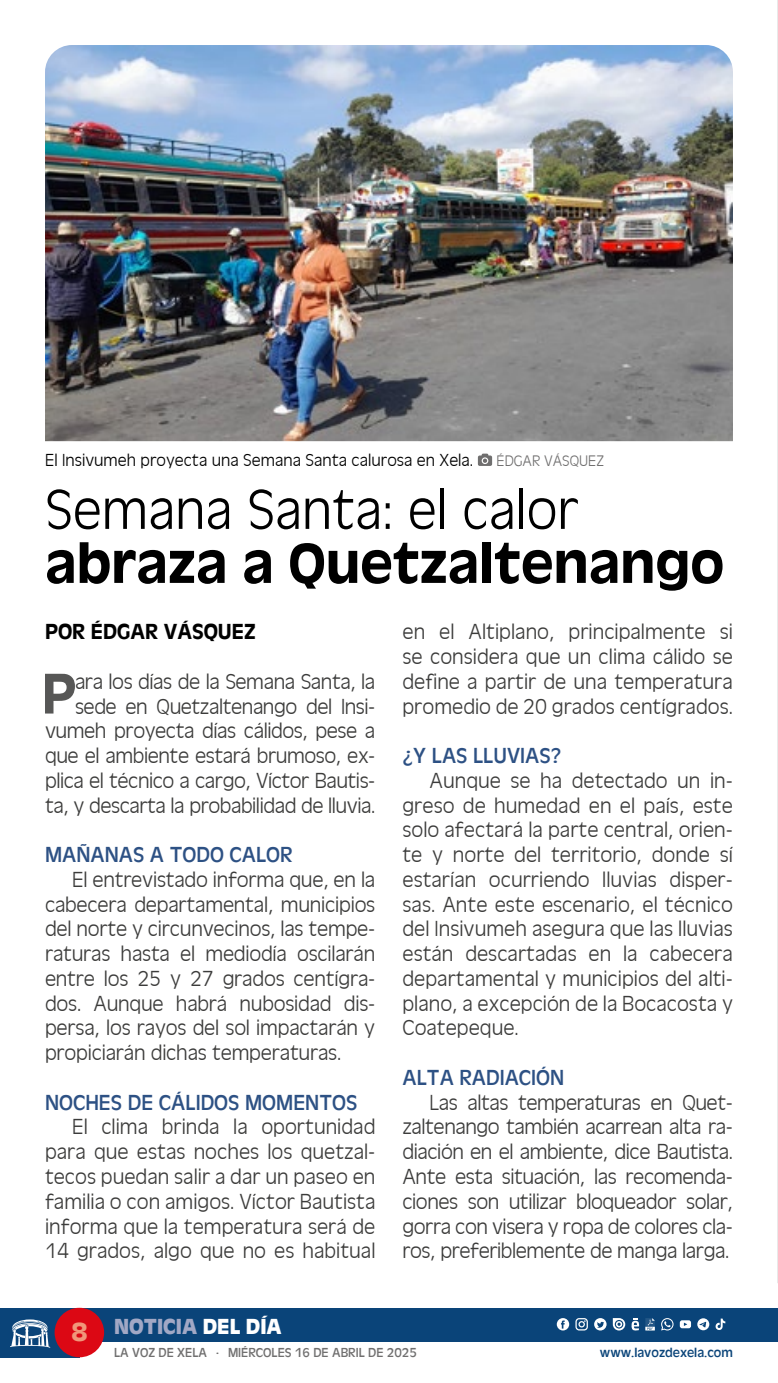
<style>
.page{position:relative;width:778px;height:1383px;background:#fff}
.page>*{position:absolute;margin:0;border:0;box-sizing:border-box;transform-origin:0 0}
.t1{font:500 59.62px "Antique Oli";color:#575756}
.t2{font:500 58.5px "Antique Oli";color:#000}
.t3{font:300 58.5px "Antique Oli";color:#000}
.t4{font:700 27px "Antique Oli";color:#f0977a}
.t5{font:300 22.5px/24.8px "Antique Oli";letter-spacing:-.02em;color:#3c3c3b;text-align:justify}
.t6{font:22.5px "Antique Oli";color:#2d5184}
.t7{font:500 22.5px "Antique Oli";color:#000}
.t8{font:700 22.5px "Antique Oli";color:#a2a8c5}
.t9{font:300 18px "Antique Oli";color:#000}
.t10{font:300 15.75px "Antique Oli";color:#706f6f}
.t11{font:13.5px "Antique Oli";color:#706f6f}
.t12{font:13.5px "Antique Oli";color:#0a4479}
.s1{color:#fff}
</style>
<div class="page">
<div style="left:67px;top:1307px;width:711px;height:34px;background:#0a4479"></div>
<svg style="left:556px;top:1318px;width:13px;height:12px"></svg>
<svg style="left:594px;top:1318px;width:12px;height:12px"></svg>
<svg style="left:613px;top:1318px;width:12px;height:12px"></svg>
<svg style="left:661px;top:1318px;width:12px;height:12px"></svg>
<svg style="left:645px;top:1318px;width:10px;height:12px"></svg>
<svg style="left:575px;top:1318px;width:13px;height:12px"></svg>
<svg style="left:631px;top:1318px;width:8px;height:13px"></svg>
<svg style="left:679px;top:1320px;width:12px;height:8px"></svg>
<svg style="left:697px;top:1318px;width:28px;height:12px"></svg>
<div style="left:0;top:1307px;width:79px;height:50px;background:#0a4479"></div>
<div style="left:55px;top:1307px;width:49px;height:50px;background:#dc0814;border-radius:50%"></div>
<svg style="left:10px;top:1319px;width:40px;height:28px"></svg>
<svg style="left:777px;top:0;width:1px;height:1282px"></svg>
<img style="left:45px;top:45px;width:688px;height:396px">
<svg style="left:478px;top:453px;width:14px;height:13px"></svg>
<p class="t9" style="left:45px;top:450px;width:430px">El Insivumeh proyecta una Semana Santa calurosa en Xela.</p>
<p class="t10" style="left:496px;top:452px;width:109px">ÉDGAR VÁSQUEZ</p>
<h2 class="t3" style="left:45px;top:479px;width:535px">Semana Santa: el calor</h2>
<h2 class="t2" style="left:45px;top:530px;width:681px">abraza a Quetzaltenango</h2>
<p class="t7" style="left:45px;top:619px;width:212px">POR ÉDGAR VÁSQUEZ</p>
<p class="t5" style="left:45px;top:669px;width:332px;text-align:right">ara los días de la Semana Santa, la sede en Quetzaltenango del Insi&shy;vumeh proyecta días cálidos, pese a que el ambiente estará brumoso, ex&shy;plica el técnico a cargo, Víctor Bautis&shy;ta, y descarta la probabilidad de lluvia.</p>
<p class="t6" style="left:45px;top:842px;width:249px">MAÑANAS A TODO CALOR</p>
<p class="t5" style="left:45px;top:867px;width:332px;text-indent:27px">El entrevistado informa que, en la cabecera departamental, municipios del norte y circunvecinos, las tempe&shy;raturas hasta el mediodía oscilarán entre los 25 y 27 grados centígra&shy;dos. Aunque habrá nubosidad dis&shy;persa, los rayos del sol impactarán y propiciarán dichas temperaturas.</p>
<p class="t6" style="left:45px;top:1089px;width:314px">NOCHES DE CÁLIDOS MOMENTOS</p>
<p class="t5" style="left:45px;top:1115px;width:332px;text-indent:27px">El clima brinda la oportunidad para que estas noches los quetzal&shy;tecos puedan salir a dar un paseo en familia o con amigos. Víctor Bautista informa que la temperatura será de 14 grados, algo que no es habitual</p>
<h1 class="t1" style="left:42px;top:660px;width:36px">P</h1>
<p class="t5" style="left:402px;top:620px;width:332px">en el Altiplano, principalmente si se considera que un clima cálido se define a partir de una temperatura promedio de 20 grados centígrados.</p>
<p class="t6" style="left:402px;top:743px;width:160px">¿Y LAS LLUVIAS?</p>
<p class="t5" style="left:402px;top:768px;width:332px;text-indent:27px">Aunque se ha detectado un in&shy;greso de humedad en el país, este solo afectará la parte central, orien&shy;te y norte del territorio, donde sí estarían ocurriendo lluvias disper&shy;sas. Ante este escenario, el técnico del Insivumeh asegura que las lluvias están descartadas en la cabecera departamental y municipios del alti&shy;plano, a excepción de la Bocacosta y Coatepeque.</p>
<p class="t6" style="left:402px;top:1065px;width:163px">ALTA RADIACIÓN</p>
<p class="t5" style="left:402px;top:1090px;width:332px;text-indent:27px">Las altas temperaturas en Quet&shy;zaltenango también acarrean alta ra&shy;diación en el ambiente, dice Bautista.<br>Ante esta situación, las recomenda&shy;ciones son utilizar bloqueador solar, gorra con visera y ropa de colores cla&shy;ros, preferiblemente de manga larga.</p>
<p class="t4" style="left:71px;top:1316px;width:18px">8</p>
<p class="t8" style="left:114px;top:1313px;width:169px">NOTICIA <span class="s1">DEL DÍA</span></p>
<p class="t11" style="left:114px;top:1345px;width:304px">LA VOZ DE XELA · MIÉRCOLES 16 DE ABRIL DE 2025</p>
<p class="t12" style="left:600px;top:1345px;width:135px">www.lavozdexela.com</p>
</div>
